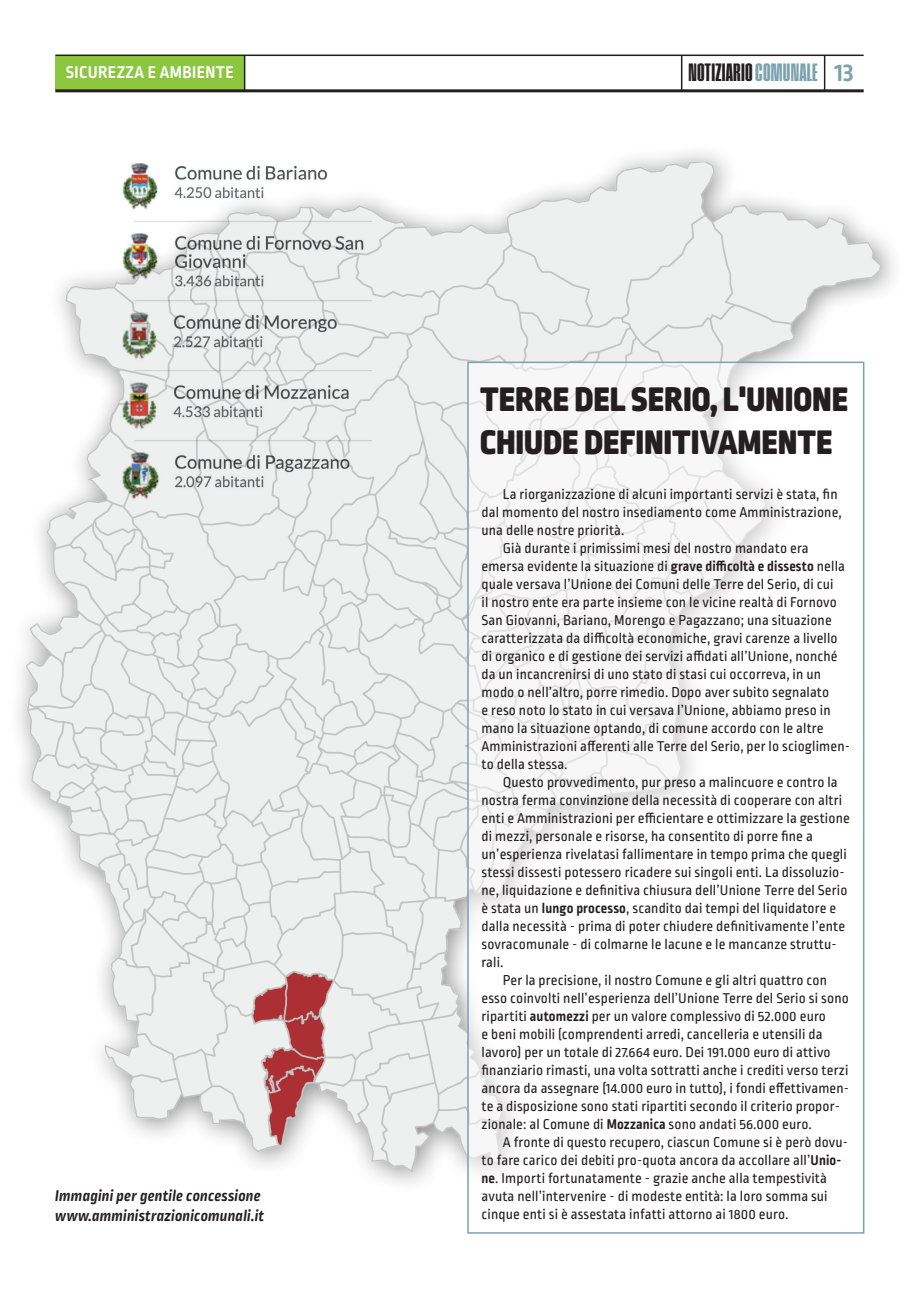
<style>
.page{position:relative;width:919px;height:1289px;background:#fff}
.page>*{position:absolute;margin:0;border:0;box-sizing:border-box;transform-origin:0 0}
.t1{font:900 36px/43.2px "Ropa Soft Pro";letter-spacing:.01em;color:#231f20}
.t2{font:24px "Pressio No.35";letter-spacing:.01em;color:#231f20}
.t3{font:700 18px "Ropa Soft Pro";letter-spacing:.02em;color:#fff}
.t4{font:italic 700 16.5px/19.8px "Ropa Soft Pro";letter-spacing:.01em;color:#231f20}
.t5{font:15px "Ropa Soft Pro";letter-spacing:.01em;color:#231f20}
.s1{color:#7da1ae}
.s2{font-family:"Ropa Soft Pro";font-weight:700;font-size:27px;color:#7da1ae}
.s3{font-weight:700}
</style>
<div class="page">
<img style="left:21px;top:152px;width:873px;height:1037px">
<img style="left:118px;top:160px;width:253px;height:343px">
<div style="left:55px;top:56px;width:189px;height:33px;background:#8bc63e"></div>
<hr style="left:244px;top:55px;width:1px;height:37px;background:#231f20">
<div style="left:468px;top:362px;width:395px;height:870px;background:#fff"></div>
<div style="left:467px;top:361px;width:397px;height:872px;border:2px solid #7da1ae"></div>
<hr style="left:55px;top:55px;width:808px;height:1px;background:#231f20">
<hr style="left:55px;top:89px;width:808px;height:3px;background:#231f20">
<hr style="left:681px;top:55px;width:1px;height:35px;background:#231f20">
<hr style="left:823px;top:55px;width:2px;height:35px;background:#231f20">
<p class="t3" style="left:66px;top:62px;width:170px">SICUREZZA E AMBIENTE</p>
<h2 class="t2" style="left:688px;top:59px;width:166px">NOTIZIARIO <span class="s1">COMUNALE</span> <span class="s2">13</span></h2>
<p class="t4" style="left:55px;top:1186px;width:210px">Immagini per gentile concessione www.amministrazionicomunali.it</p>
<h1 class="t1" style="left:480px;top:379px;width:369px">TERRE DEL SERIO, L'UNIONE<br>CHIUDE DEFINITIVAMENTE</h1>
<p class="t5" style="left:502px;top:486px;width:336px">La riorganizzazione di alcuni importanti servizi è stata, fin</p>
<p class="t5" style="left:481px;top:504px;width:362px">dal momento del nostro insediamento come Amministrazione,</p>
<p class="t5" style="left:481px;top:522px;width:144px">una delle nostre priorità.</p>
<p class="t5" style="left:502px;top:540px;width:307px">Già durante i primissimi mesi del nostro mandato era</p>
<p class="t5" style="left:481px;top:558px;width:365px">emersa evidente la situazione di <span class="s3">grave difficoltà e dissesto</span> nella</p>
<p class="t5" style="left:481px;top:576px;width:353px">quale versava l’Unione dei Comuni delle Terre del Serio, di cui</p>
<p class="t5" style="left:481px;top:594px;width:357px">il nostro ente era parte insieme con le vicine realtà di Fornovo</p>
<p class="t5" style="left:481px;top:612px;width:352px">San Giovanni, Bariano, Morengo e Pagazzano; una situazione</p>
<p class="t5" style="left:481px;top:630px;width:357px">caratterizzata da difficoltà economiche, gravi carenze a livello</p>
<p class="t5" style="left:481px;top:648px;width:357px">di organico e di gestione dei servizi affidati all’Unione, nonché</p>
<p class="t5" style="left:481px;top:666px;width:341px">da un incancrenirsi di uno stato di stasi cui occorreva, in un</p>
<p class="t5" style="left:481px;top:684px;width:349px">modo o nell’altro, porre rimedio. Dopo aver subito segnalato</p>
<p class="t5" style="left:481px;top:702px;width:351px">e reso noto lo stato in cui versava l’Unione, abbiamo preso in</p>
<p class="t5" style="left:481px;top:720px;width:343px">mano la situazione optando, di comune accordo con le altre</p>
<p class="t5" style="left:481px;top:738px;width:370px">Amministrazioni afferenti alle Terre del Serio, per lo scioglimen-</p>
<p class="t5" style="left:481px;top:756px;width:88px">to della stessa.</p>
<p class="t5" style="left:502px;top:774px;width:336px">Questo provvedimento, pur preso a malincuore e contro la</p>
<p class="t5" style="left:481px;top:792px;width:362px">nostra ferma convinzione della necessità di cooperare con altri</p>
<p class="t5" style="left:481px;top:810px;width:370px">enti e Amministrazioni per efficientare e ottimizzare la gestione</p>
<p class="t5" style="left:481px;top:828px;width:333px">di mezzi, personale e risorse, ha consentito di porre fine a</p>
<p class="t5" style="left:481px;top:846px;width:367px">un’esperienza rivelatasi fallimentare in tempo prima che quegli</p>
<p class="t5" style="left:481px;top:864px;width:364px">stessi dissesti potessero ricadere sui singoli enti. La dissoluzio-</p>
<p class="t5" style="left:481px;top:882px;width:367px">ne, liquidazione e definitiva chiusura dell’Unione Terre del Serio</p>
<p class="t5" style="left:481px;top:900px;width:356px">è stata un <span class="s3">lungo processo</span>, scandito dai tempi del liquidatore e</p>
<p class="t5" style="left:481px;top:918px;width:365px">dalla necessità - prima di poter chiudere definitivamente l’ente</p>
<p class="t5" style="left:481px;top:936px;width:356px">sovracomunale - di colmarne le lacune e le mancanze struttu-</p>
<p class="t5" style="left:481px;top:954px;width:24px">rali.</p>
<p class="t5" style="left:502px;top:972px;width:325px">Per la precisione, il nostro Comune e gli altri quattro con</p>
<p class="t5" style="left:481px;top:990px;width:369px">esso coinvolti nell’esperienza dell’Unione Terre del Serio si sono</p>
<p class="t5" style="left:481px;top:1008px;width:346px">ripartiti <span class="s3">automezzi</span> per un valore complessivo di 52.000 euro</p>
<p class="t5" style="left:481px;top:1026px;width:342px">e beni mobili (comprendenti arredi, cancelleria e utensili da</p>
<p class="t5" style="left:481px;top:1044px;width:350px">lavoro) per un totale di 27.664 euro. Dei 191.000 euro di attivo</p>
<p class="t5" style="left:481px;top:1062px;width:368px">finanziario rimasti, una volta sottratti anche i crediti verso terzi</p>
<p class="t5" style="left:481px;top:1080px;width:369px">ancora da assegnare (14.000 euro in tutto), i fondi effettivamen-</p>
<p class="t5" style="left:481px;top:1098px;width:360px">te a disposizione sono stati ripartiti secondo il criterio propor-</p>
<p class="t5" style="left:481px;top:1116px;width:332px">zionale: al Comune di <span class="s3">Mozzanica</span> sono andati 56.000 euro.</p>
<p class="t5" style="left:502px;top:1134px;width:347px">A fronte di questo recupero, ciascun Comune si è però dovu-</p>
<p class="t5" style="left:481px;top:1152px;width:361px">to fare carico dei debiti pro-quota ancora da accollare all’<span class="s3">Unio-</span></p>
<p class="t5" style="left:481px;top:1170px;width:347px"><span class="s3">ne</span>. Importi fortunatamente - grazie anche alla tempestività</p>
<p class="t5" style="left:481px;top:1188px;width:347px">avuta nell’intervenire - di modeste entità: la loro somma sui</p>
<p class="t5" style="left:481px;top:1206px;width:308px">cinque enti si è assestata infatti attorno ai 1800 euro.</p>
</div>
